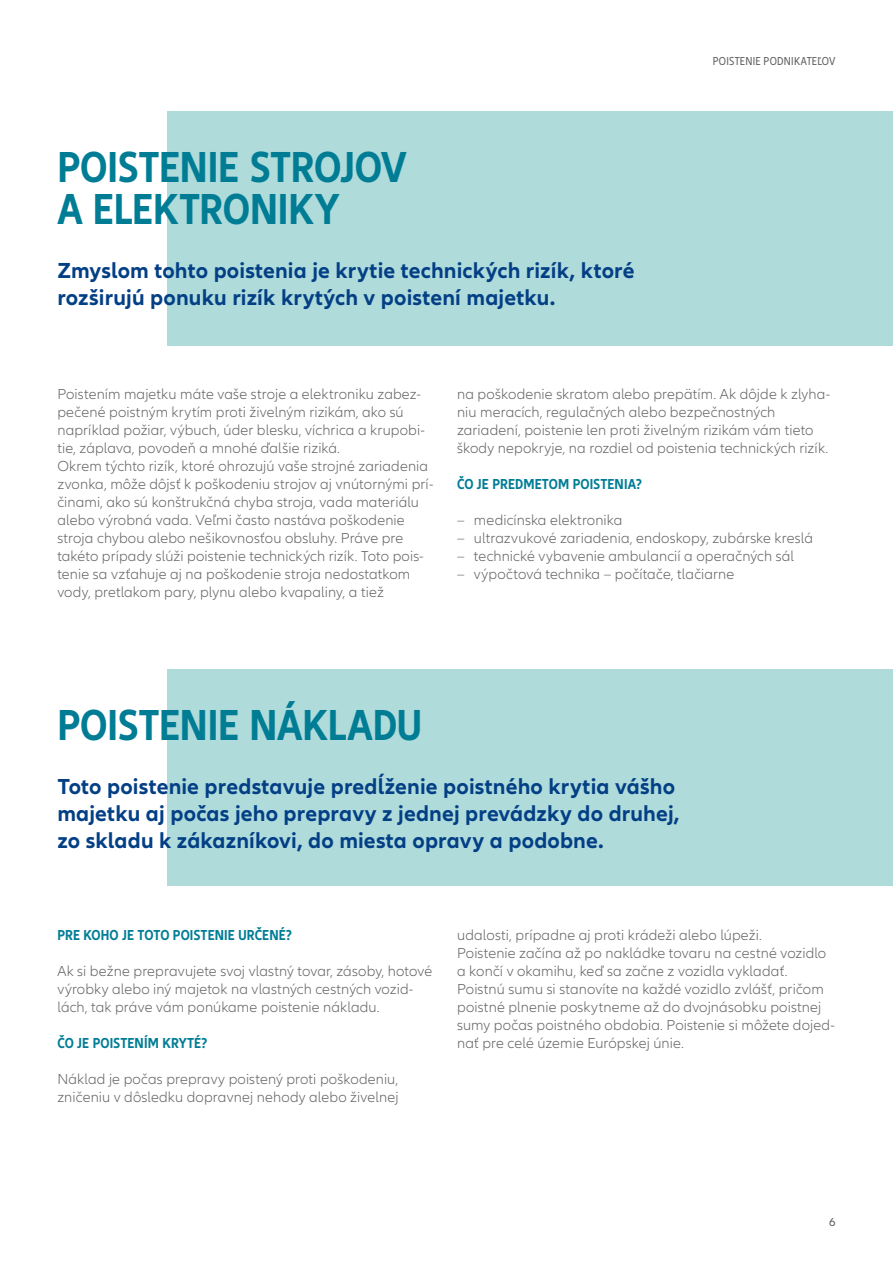
<style>
.page{position:relative;width:893px;height:1263px;background:#fff}
.page>*{position:absolute;margin:0;border:0;box-sizing:border-box;transform-origin:0 0}
.t1{font:700 condensed 45px/42px "Allianz Neo";letter-spacing:-.005em;color:#007d95}
.t2{font:700 22.5px/27px "Allianz Neo";letter-spacing:.01em;color:#033f85}
.t3{font:300 15px/18px "Allianz Neo";letter-spacing:.01em;color:#646363}
.t4{font:700 condensed 15px "Allianz Neo";letter-spacing:.01em;color:#007d95}
.t5{font:condensed 12px "Allianz Neo";letter-spacing:.025em;color:#646363}
.t6{font:12px "Allianz Neo";color:#646363}
</style>
<div class="page">
<div style="left:167px;top:111px;width:726px;height:234px;background:#afdbda"></div>
<div style="left:167px;top:669px;width:726px;height:216px;background:#afdbda"></div>
<h1 class="t1" style="left:57px;top:147px;width:351px">POISTENIE STROJOV<br>A ELEKTRONIKY</h1>
<h2 class="t2" style="left:57px;top:257px;width:579px">Zmyslom tohto poistenia je krytie technických rizík, ktoré rozširujú ponuku rizík krytých v poistení majetku.</h2>
<p class="t5" style="left:713px;top:55px;width:124px">POISTENIE PODNIKATEĽOV</p>
<p class="t3" style="left:57px;top:386px;width:378px">Poistením majetku máte vaše stroje a elektroniku zabez&shy;pečené poistným krytím proti živelným rizikám, ako sú napríklad požiar, výbuch, úder blesku, víchrica a krupobi&shy;tie, záplava, povodeň a mnohé ďalšie riziká.<br>Okrem týchto rizík, ktoré ohrozujú vaše strojné zariadenia zvonka, môže dôjsť k poškodeniu strojov aj vnútornými prí&shy;činami, ako sú konštrukčná chyba stroja, vada materiálu alebo výrobná vada. Veľmi často nastáva poškodenie stroja chybou alebo nešikovnosťou obsluhy. Práve pre takéto prípady slúži poistenie technických rizík. Toto pois&shy;tenie sa vzťahuje aj na poškodenie stroja nedostatkom vody, pretlakom pary, plynu alebo kvapaliny, a tiež</p>
<p class="t3" style="left:457px;top:386px;width:375px">na poškodenie skratom alebo prepätím. Ak dôjde k zlyha&shy;niu meracích, regulačných alebo bezpečnostných zariadení, poistenie len proti živelným rizikám vám tieto škody nepokryje, na rozdiel od poistenia technických rizík.</p>
<p class="t4" style="left:457px;top:476px;width:186px">ČO JE PREDMETOM POISTENIA?</p>
<p class="t3" style="left:457px;top:512px;width:167px">– medicínska elektronika</p>
<p class="t3" style="left:457px;top:530px;width:357px">– ultrazvukové zariadenia, endoskopy, zubárske kreslá</p>
<p class="t3" style="left:457px;top:548px;width:339px">– technické vybavenie ambulancií a operačných sál</p>
<p class="t3" style="left:457px;top:566px;width:279px">– výpočtová technika – počítače, tlačiarne</p>
<h1 class="t1" style="left:57px;top:705px;width:366px">POISTENIE NÁKLADU</h1>
<h2 class="t2" style="left:57px;top:773px;width:624px">Toto poistenie predstavuje predĺženie poistného krytia vášho majetku aj počas jeho prepravy z jednej prevádzky do druhej, zo skladu k zákazníkovi, do miesta opravy a podobne.</h2>
<p class="t4" style="left:57px;top:926px;width:236px">PRE KOHO JE TOTO POISTENIE URČENÉ?</p>
<p class="t3" style="left:57px;top:962px;width:376px">Ak si bežne prepravujete svoj vlastný tovar, zásoby, hotové výrobky alebo iný majetok na vlastných cestných vozid&shy;lách, tak práve vám ponúkame poistenie nákladu.</p>
<p class="t4" style="left:57px;top:1034px;width:152px">ČO JE POISTENÍM KRYTÉ?</p>
<p class="t3" style="left:57px;top:1070px;width:343px">Náklad je počas prepravy poistený proti poškodeniu, zničeniu v dôsledku dopravnej nehody alebo živelnej</p>
<p class="t3" style="left:457px;top:926px;width:379px">udalosti, prípadne aj proti krádeži alebo lúpeži.<br>Poistenie začína až po nakládke tovaru na cestné vozidlo a končí v okamihu, keď sa začne z vozidla vykladať.<br>Poistnú sumu si stanovíte na každé vozidlo zvlášť, pričom poistné plnenie poskytneme až do dvojnásobku poistnej sumy počas poistného obdobia. Poistenie si môžete dojed&shy;nať pre celé územie Európskej únie.</p>
<p class="t6" style="left:829px;top:1215px;width:8px">6</p>
</div>
